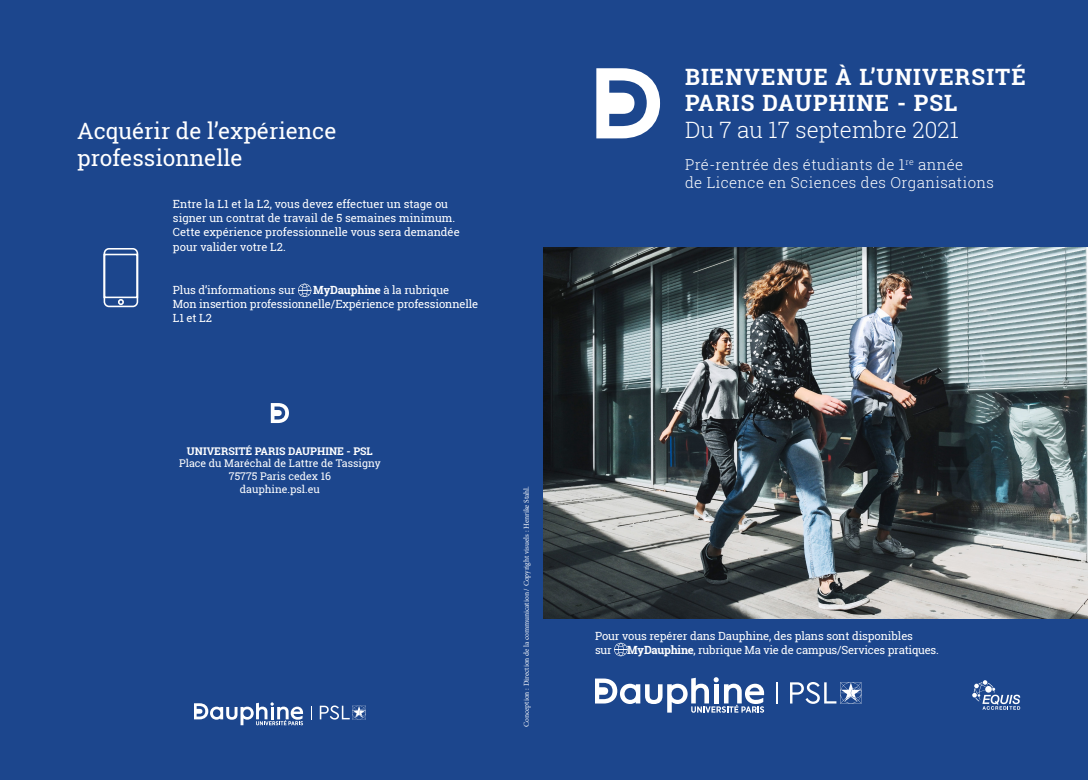
<style>
.page{position:relative;width:1088px;height:780px;background:#1c468d}
.page>*{position:absolute;margin:0;border:0;box-sizing:border-box;transform-origin:0 0}
.t1{font:700 22.5px/26.2px "Roboto Slab";letter-spacing:.05em;color:#fff}
.Titre_partie{font:22.5px/27px "Roboto Slab";color:#fff}
.t2{font:300 22.5px "Roboto Slab";color:#fff}
.t3{font:300 15px "Roboto Slab";letter-spacing:.025em;color:#fff}
.Titre_partie-2{font:11.25px/13.8px "Roboto Slab";letter-spacing:-.01em;color:#fff}
.t4{font:10.62px "Roboto Slab";color:#fff}
.t5{font:700 10.62px "Roboto Slab";color:#fff}
.t6{font:7.5px "Minion Pro";color:#fff}
.s1{font-weight:700}
</style>
<div class="page">
<hr style="left:776px;top:682px;width:2px;height:21px;background:#fff">
<svg style="left:595px;top:677px;width:169px;height:35px"></svg>
<svg style="left:790px;top:682px;width:71px;height:21px"></svg>
<svg style="left:972px;top:680px;width:48px;height:29px"></svg>
<svg style="left:596px;top:68px;width:64px;height:70px"></svg>
<svg style="left:311px;top:706px;width:1px;height:13px"></svg>
<svg style="left:194px;top:702px;width:109px;height:23px"></svg>
<svg style="left:320px;top:705px;width:46px;height:14px"></svg>
<svg style="left:271px;top:403px;width:18px;height:20px"></svg>
<svg style="left:298px;top:284px;width:13px;height:13px"></svg>
<img style="left:544px;top:248px;width:544px;height:371px">
<svg style="left:103px;top:248px;width:36px;height:60px"></svg>
<svg style="left:614px;top:642px;width:13px;height:14px"></svg>
<p class="Titre_partie" style="left:77px;top:117px;width:261px">Acquérir de l’expérience professionnelle</p>
<p class="Titre_partie-2" style="left:173px;top:197px;width:284px">Entre la L1 et la L2, vous devez effectuer un stage ou signer un contrat de travail de 5 semaines minimum.</p>
<p class="Titre_partie-2" style="left:173px;top:224px;width:288px;line-height:15px">Cette expérience professionnelle vous sera demandée pour valider votre L2.</p>
<p class="Titre_partie-2" style="left:173px;top:283px;width:124px">Plus d’informations sur</p>
<p class="Titre_partie-2" style="left:313px;top:283px;width:137px"><span class="s1">MyDauphine</span> à la rubrique</p>
<p class="Titre_partie-2" style="left:173px;top:297px;width:307px">Mon insertion professionnelle/Expérience professionnelle<br>L1 et L2</p>
<p class="t5" style="left:187px;top:443px;width:187px">UNIVERSITÉ PARIS DAUPHINE - PSL</p>
<p class="t4" style="left:179px;top:456px;width:203px">Place du Maréchal de Lattre de Tassigny</p>
<p class="t4" style="left:229px;top:469px;width:104px">75775 Paris cedex 16</p>
<p class="t4" style="left:240px;top:481px;width:81px">dauphine.psl.eu</p>
<p class="t6" style="left:521px;top:726px;width:242px;rotate:-90deg">Conception : Direction de la communication / Copyright visuels : Henrike Stahl.</p>
<p class="t1" style="left:685px;top:63px;width:342px">BIENVENUE À L’UNIVERSITÉ<br>PARIS DAUPHINE - PSL</p>
<p class="t2" style="left:685px;top:114px;width:275px">Du 7 au 17 septembre 2021</p>
<p class="t3" style="left:685px;top:154px;width:280px">Pré-rentrée des étudiants de 1<sup>re</sup> année</p>
<p class="t3" style="left:685px;top:172px;width:311px">de Licence en Sciences des Organisations</p>
<p class="Titre_partie-2" style="left:595px;top:628px;width:319px">Pour vous repérer dans Dauphine, des plans sont disponibles</p>
<p class="Titre_partie-2" style="left:595px;top:642px;width:18px">sur</p>
<p class="Titre_partie-2" style="left:627px;top:642px;width:313px"><span class="s1">MyDauphine</span>, rubrique Ma vie de campus/Services pratiques.</p>
</div>
